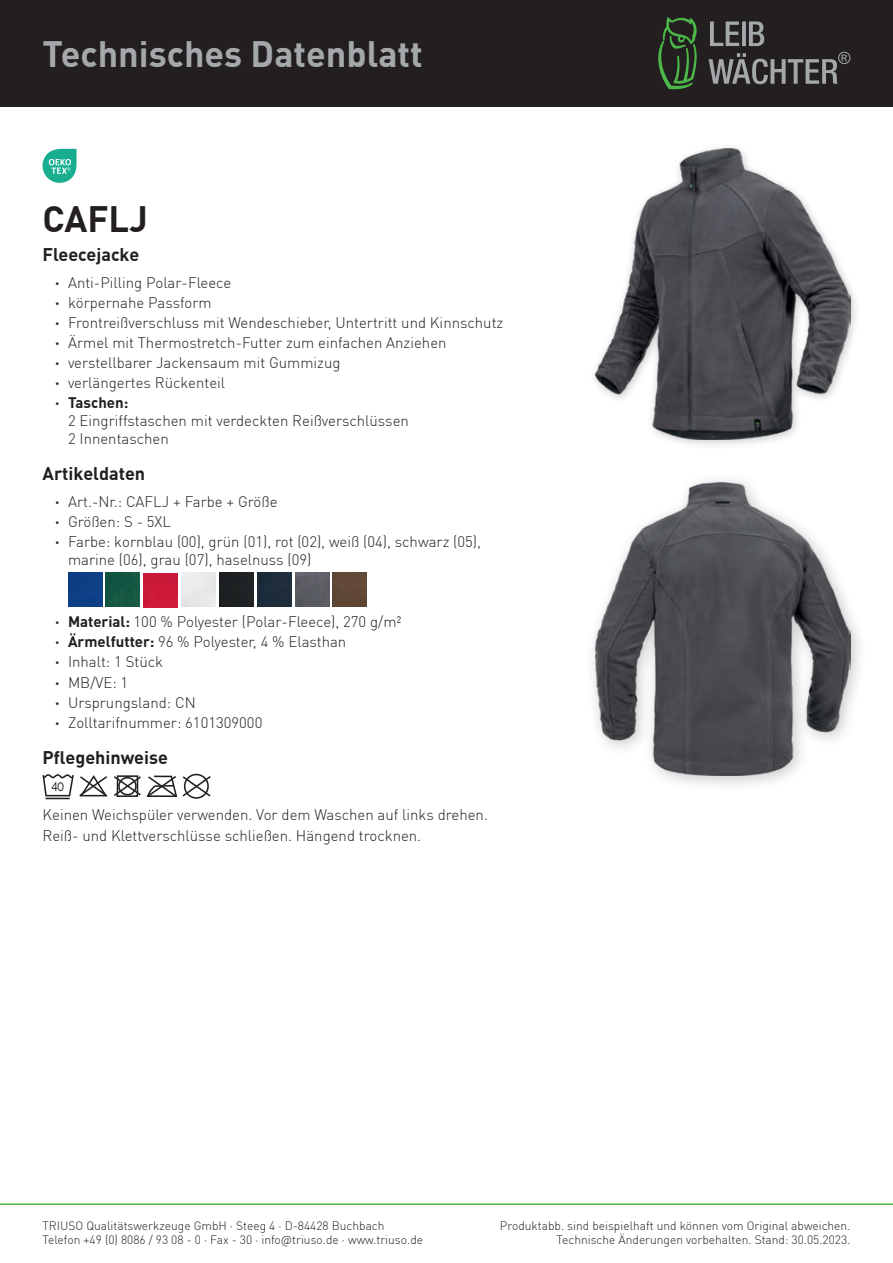
<style>
.page{position:relative;width:893px;height:1263px;background:#fff}
.page>*{position:absolute;margin:0;border:0;box-sizing:border-box;transform-origin:0 0}
.t1{font:700 36px "DIN Pro";color:#a4a8aa}
.t2{font:700 36px "DIN Pro";color:#231f20}
.t3{font:700 18px "DIN Pro";color:#231f20}
.t4{font:300 15px/20.1px "DIN Pro";color:#231f20}
.t5{font:12.45px "Big Smalls";color:#231f20;scale:.83 1}
.t6{font:300 12px/14.4px "DIN Pro";color:#231f20}
.s1{font-weight:700}
</style>
<div class="page">
<div style="left:0;top:0;width:893px;height:106px;background:#231f20"></div>
<svg style="left:658px;top:17px;width:39px;height:72px"></svg>
<svg style="left:709px;top:22px;width:141px;height:62px"></svg>
<hr style="left:0;top:1203px;width:893px;height:2px;background:#4cb849">
<div style="left:584px;top:471px;width:283px;height:322px;background:#231f20;opacity:.25"></div>
<img style="left:595px;top:482px;width:255px;height:293px">
<img style="left:68px;top:573px;width:34px;height:34px">
<img style="left:106px;top:573px;width:34px;height:34px">
<img style="left:144px;top:573px;width:34px;height:34px">
<img style="left:219px;top:573px;width:34px;height:34px">
<img style="left:257px;top:573px;width:34px;height:34px">
<img style="left:295px;top:573px;width:34px;height:34px">
<img style="left:333px;top:573px;width:34px;height:34px">
<svg style="left:43px;top:774px;width:168px;height:25px"></svg>
<img style="left:595px;top:149px;width:255px;height:291px">
<svg style="left:43px;top:149px;width:34px;height:34px"></svg>
<h1 class="t1" style="left:43px;top:30px;width:382px">Technisches Datenblatt</h1>
<h1 class="t2" style="left:43px;top:195px;width:107px">CAFLJ</h1>
<p class="t3" style="left:43px;top:243px;width:98px">Fleecejacke</p>
<p class="t4" style="left:55px;top:272px;width:450px"><span class="s1">ˁ</span> Anti-Pilling Polar-Fleece<br><span class="s1">ˁ</span> körpernahe Passform<br><span class="s1">ˁ</span> Frontreißverschluss mit Wendeschieber, Untertritt und Kinnschutz <span class="s1">ˁ</span> Ärmel mit Thermostretch-Futter zum einfachen Anziehen<br><span class="s1">ˁ</span> verstellbarer Jackensaum mit Gummizug<br><span class="s1">ˁ</span> verlängertes Rückenteil<br><span class="s1">ˁ Taschen:</span></p>
<p class="t4" style="left:68px;top:412px;width:342px;line-height:18px">2 Eingriffstaschen mit verdeckten Reißverschlüssen<br>2 Innentaschen</p>
<p class="t3" style="left:43px;top:462px;width:104px">Artikeldaten</p>
<p class="t4" style="left:55px;top:491px;width:427px"><span class="s1">ˁ</span> Art.-Nr.: CAFLJ + Farbe + Größe<br><span class="s1">ˁ</span> Größen: S - 5XL<br><span class="s1">ˁ</span> Farbe: kornblau (00), grün (01), rot (02), weiß (04), schwarz (05),</p>
<p class="t4" style="left:68px;top:549px;width:245px">marine (06), grau (07), haselnuss (09)</p>
<p class="t4" style="left:55px;top:611px;width:348px"><span class="s1">ˁ Material:</span> 100 % Polyester (Polar-Fleece), 270 g/m² <span class="s1">ˁ Ärmelfutter:</span> 96 % Polyester, 4 % Elasthan<br><span class="s1">ˁ</span> Inhalt: 1 Stück<br><span class="s1">ˁ</span> MB/VE: 1<br><span class="s1">ˁ</span> Ursprungsland: CN<br><span class="s1">ˁ</span> Zolltarifnummer: 6101309000</p>
<p class="t3" style="left:43px;top:745px;width:127px">Pflegehinweise</p>
<p class="t5" style="left:52px;top:778px;width:17px">40</p>
<p class="t4" style="left:43px;top:804px;width:447px;line-height:21px">Keinen Weichspüler verwenden. Vor dem Waschen auf links drehen.<br>Reiß- und Klettverschlüsse schließen. Hängend trocknen.</p>
<p class="t6" style="left:43px;top:1218px;width:382px">TRIUSO Qualitätswerkzeuge GmbH · Steeg 4 · D-84428 Buchbach<br>Telefon +49 (0) 8086 / 93 08 - 0 · Fax - 30 · info@triuso.de · www.triuso.de</p>
<p class="t6" style="left:500px;top:1218px;width:352px;text-align:right">Produktabb. sind beispielhaft und können vom Original abweichen.<br>Technische Änderungen vorbehalten. Stand: 30.05.2023.</p>
</div>
